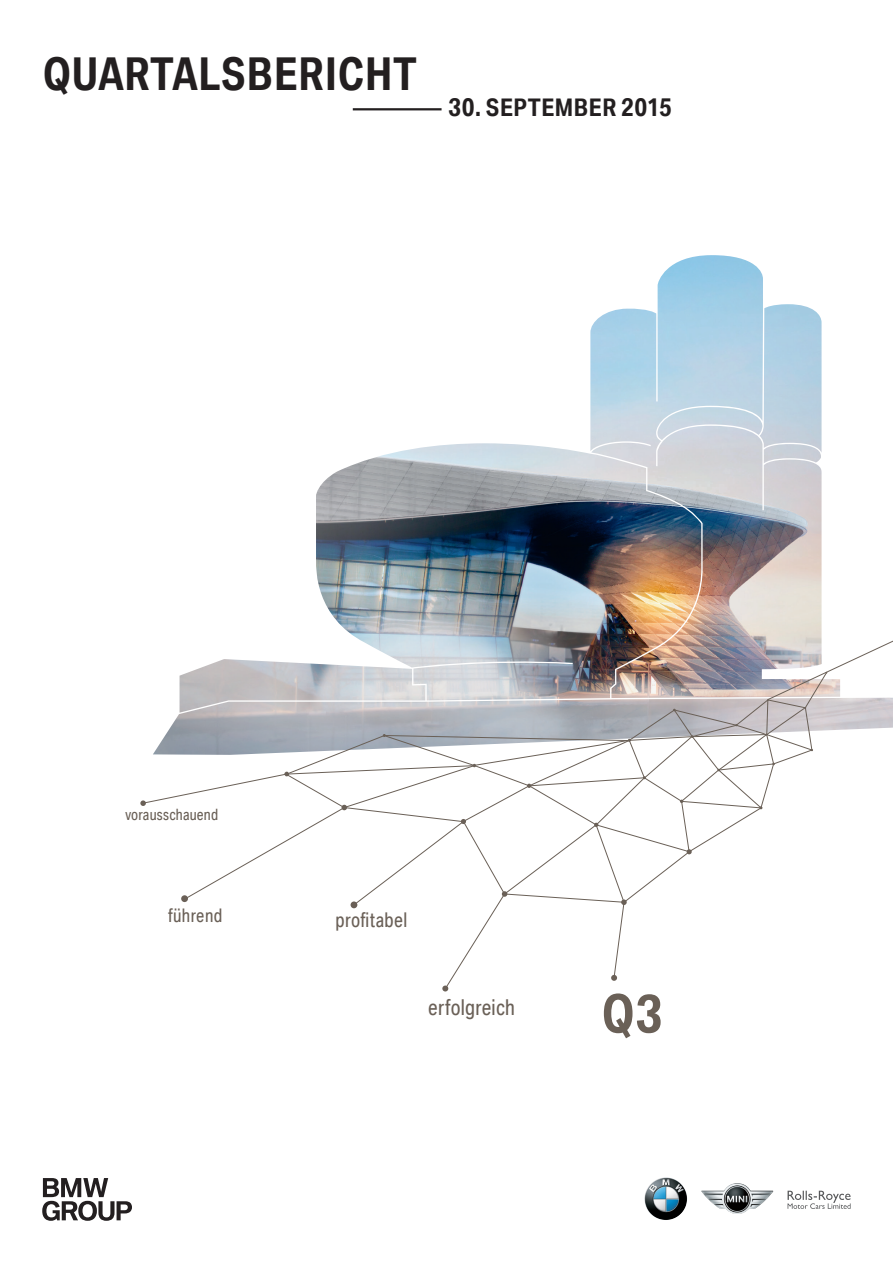
<style>
.page{position:relative;width:893px;height:1263px;background:#fff}
.page>*{position:absolute;margin:0;border:0;box-sizing:border-box;transform-origin:0 0}
.t1{font:700 50.7px "BMW Group Condensed";color:#6a6057}
.t2{font:700 43.5px "BMW Group Condensed";letter-spacing:.01em;color:#231f20}
.t3{font:700 23.25px "BMW Group Condensed";letter-spacing:.01em;color:#231f20}
.t4{font:21px "BMW Group Condensed";letter-spacing:.005em;color:#6a6057}
.t5{font:19.5px "BMW Group Condensed";letter-spacing:.01em;color:#6a6057}
.t6{font:18px "BMW Group Condensed";letter-spacing:.02em;color:#6a6057}
.t7{font:15px "BMW Group Condensed";letter-spacing:.005em;color:#6a6057}
.s1{font-size:24px}
</style>
<div class="page">
<img style="left:316px;top:255px;width:506px;height:357px">
<svg style="left:140px;top:612px;width:753px;height:379px"></svg>
<svg style="left:42px;top:1178px;width:90px;height:43px"></svg>
<hr style="left:701px;top:1181px;width:73px;height:1px;background:#231f20">
<hr style="left:701px;top:1229px;width:73px;height:1px;background:#231f20">
<img style="left:701px;top:1183px;width:72px;height:31px">
<hr style="left:642px;top:1177px;width:47px;height:1px;background:#231f20">
<hr style="left:642px;top:1229px;width:47px;height:1px;background:#231f20">
<hr style="left:642px;top:1262px;width:47px;height:1px;background:#231f20">
<img style="left:644px;top:1177px;width:43px;height:43px">
<svg style="left:788px;top:1191px;width:63px;height:18px"></svg>
<hr style="left:353px;top:108px;width:89px;height:2px;background:#231f20">
<h2 class="t2" style="left:43px;top:45px;width:376px">QUARTALSBERICHT</h2>
<p class="t3" style="left:448px;top:92px;width:225px"><span class="s1">30.</span> SEPTEMBER <span class="s1">2015</span></p>
<p class="t7" style="left:125px;top:804px;width:94px">vorausschauend</p>
<p class="t6" style="left:168px;top:903px;width:56px">führend</p>
<p class="t5" style="left:336px;top:907px;width:73px">profitabel</p>
<p class="t4" style="left:428px;top:993px;width:89px">erfolgreich</p>
<h1 class="t1" style="left:602px;top:980px;width:63px">Q3</h1>
</div>
